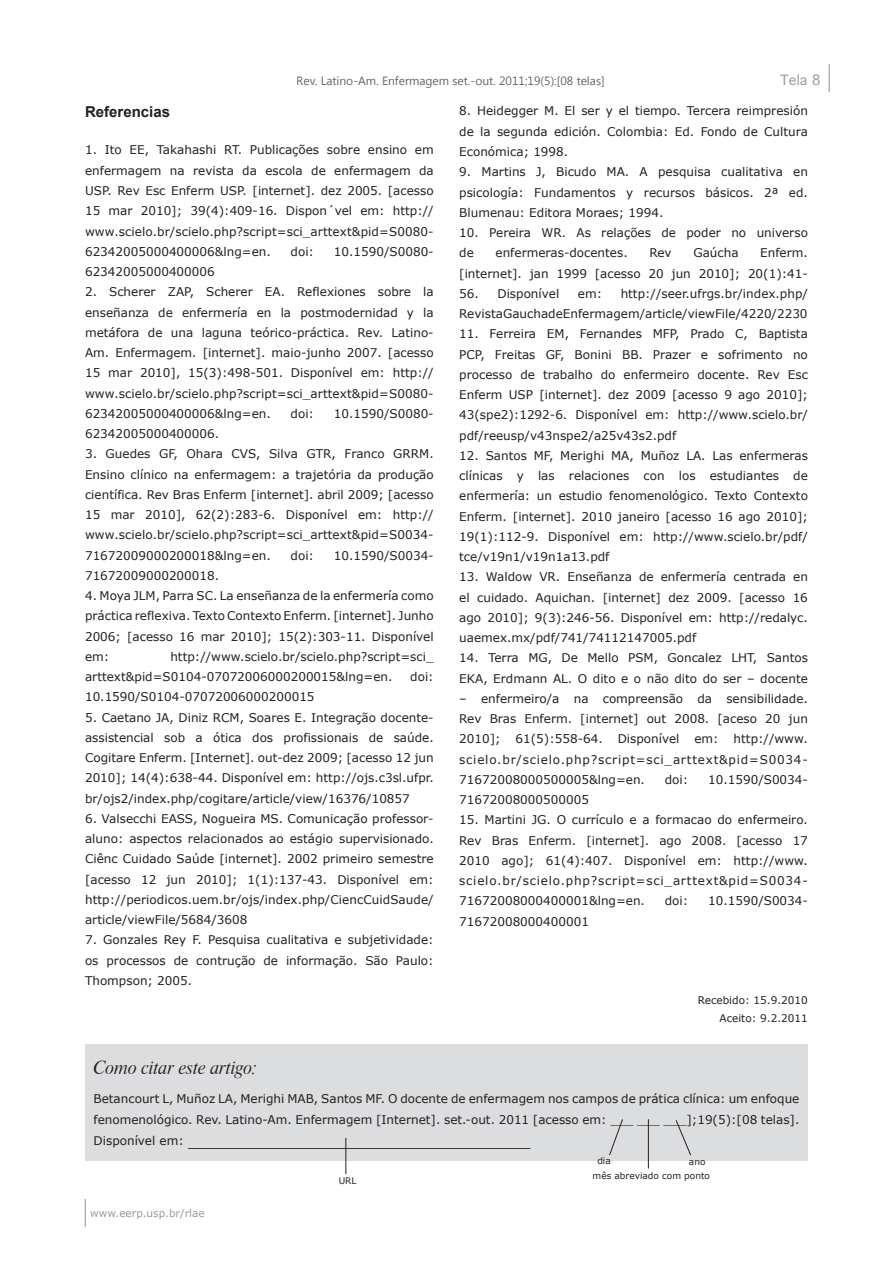
<style>
.page{position:relative;width:893px;height:1263px;background:#fff}
.page>*{position:absolute;margin:0;border:0;box-sizing:border-box;transform-origin:0 0}
.t1{font:18px "Times New Roman";color:#231f20}
.t2{font:18px "Dutch 801 BT Italic Headline";color:#231f20}
._13__Seção{font:700 15px "Arial";color:#231f20}
.t3{font:13.5px "Geneva";color:#6c6d70}
._18__Referências{font:12px/20.2px "Verdana";color:#231f20;text-align:justify}
.t4{font:12px "Segoe UI";color:#231f20}
._21__Recebido_Aceito{font:10.5px "Verdana";color:#231f20}
.t5{font:10.5px "Verdana";color:#6c6d70}
._18__Referências-2{font:9px "Verdana";color:#231f20}
.s1{font-family:"Verdana";font-size:12px}
</style>
<div class="page">
<svg style="left:85px;top:1199px;width:1px;height:28px"></svg>
<svg style="left:829px;top:64px;width:1px;height:28px"></svg>
<div style="left:85px;top:1044px;width:723px;height:117px;background:#dcdddf"></div>
<hr style="left:346px;top:1138px;width:1px;height:36px;background:#231f20">
<svg style="left:609px;top:1119px;width:14px;height:36px"></svg>
<hr style="left:648px;top:1119px;width:1px;height:49px;background:#231f20">
<svg style="left:676px;top:1120px;width:15px;height:35px"></svg>
<p class="t4" style="left:297px;top:73px;width:309px">Rev. Latino-Am. Enfermagem set.-out. 2011;19(5):[08 telas]</p>
<p class="t3" style="left:780px;top:71px;width:42px">Tela 8</p>
<p class="_13__Seção" style="left:85px;top:102px;width:87px">Referencias</p>
<p class="_18__Referências" style="left:85px;top:140px;width:350px">1. Ito EE, Takahashi RT. Publicações sobre ensino em enfermagem na revista da escola de enfermagem da USP. Rev Esc Enferm USP. [internet]. dez 2005. [acesso 15 mar 2010]; 39(4):409-16. Dispon´vel em: http:// www.scielo.br/scielo.php?script=sci_arttext&amp;pid=S0080- 62342005000400006&amp;lng=en.</p>
<p class="_18__Referências" style="left:291px;top:241px;width:25px">doi:</p>
<p class="_18__Referências" style="left:334px;top:241px;width:101px">10.1590/S0080-</p>
<p class="_18__Referências" style="left:85px;top:261px;width:131px">62342005000400006</p>
<p class="_18__Referências" style="left:85px;top:281px;width:350px">2. Scherer ZAP, Scherer EA. Reflexiones sobre la enseñanza de enfermería en la postmodernidad y la metáfora de una laguna teórico-práctica. Rev. Latino-Am. Enfermagem. [internet]. maio-junho 2007. [acesso 15 mar 2010], 15(3):498-501. Disponível em: http:// www.scielo.br/scielo.php?script=sci_arttext&amp;pid=S0080- 62342005000400006&amp;lng=en.</p>
<p class="_18__Referências" style="left:291px;top:403px;width:25px">doi:</p>
<p class="_18__Referências" style="left:334px;top:403px;width:101px">10.1590/S0080-</p>
<p class="_18__Referências" style="left:85px;top:423px;width:136px">62342005000400006.</p>
<p class="_18__Referências" style="left:85px;top:443px;width:350px">3. Guedes GF, Ohara CVS, Silva GTR, Franco GRRM.<br>Ensino clínico na enfermagem: a trajetória da produção científica. Rev Bras Enferm [internet]. abril 2009; [acesso 15 mar 2010], 62(2):283-6. Disponível em: http:// www.scielo.br/scielo.php?script=sci_arttext&amp;pid=S0034- 71672009000200018&amp;lng=en.</p>
<p class="_18__Referências" style="left:291px;top:545px;width:25px">doi:</p>
<p class="_18__Referências" style="left:334px;top:545px;width:101px">10.1590/S0034-</p>
<p class="_18__Referências" style="left:85px;top:565px;width:136px">71672009000200018.</p>
<p class="_18__Referências" style="left:85px;top:585px;width:350px">4. Moya JLM, Parra SC. La enseñanza de la enfermería como práctica reflexiva. Texto Contexto Enferm. [internet]. Junho 2006; [acesso 16 mar 2010]; 15(2):303-11. Disponível em:</p>
<p class="_18__Referências" style="left:85px;top:646px;width:350px;text-indent:85px">http://www.scielo.br/scielo.php?script=sci_ arttext&amp;pid=S0104-07072006000200015&amp;lng=en.</p>
<p class="_18__Referências" style="left:410px;top:666px;width:25px">doi:</p>
<p class="_18__Referências" style="left:85px;top:686px;width:231px">10.1590/S0104-07072006000200015</p>
<p class="_18__Referências" style="left:85px;top:707px;width:350px">5. Caetano JA, Diniz RCM, Soares E. Integração docente&shy;assistencial sob a ótica dos profissionais de saúde.<br>Cogitare Enferm. [Internet]. out-dez 2009; [acesso 12 jun 2010]; 14(4):638-44. Disponível em: http://ojs.c3sl.ufpr. br/ojs2/index.php/cogitare/article/view/16376/10857</p>
<p class="_18__Referências" style="left:85px;top:808px;width:350px">6. Valsecchi EASS, Nogueira MS. Comunicação professor&shy;aluno: aspectos relacionados ao estágio supervisionado.<br>Ciênc Cuidado Saúde [internet]. 2002 primeiro semestre [acesso 12 jun 2010]; 1(1):137-43. Disponível em: http://periodicos.uem.br/ojs/index.php/CiencCuidSaude/ article/viewFile/5684/3608</p>
<p class="_18__Referências" style="left:85px;top:929px;width:350px">7. Gonzales Rey F. Pesquisa cualitativa e subjetividade: os processos de contrução de informação. São Paulo:<br>Thompson; 2005.</p>
<p class="_18__Referências" style="left:459px;top:101px;width:350px">8. Heidegger M. El ser y el tiempo. Tercera reimpresión de la segunda edición. Colombia: Ed. Fondo de Cultura Económica; 1998.</p>
<p class="_18__Referências" style="left:459px;top:161px;width:350px">9. Martins J, Bicudo MA. A pesquisa cualitativa en psicología: Fundamentos y recursos básicos. 2ª ed.<br>Blumenau: Editora Moraes; 1994.</p>
<p class="_18__Referências" style="left:459px;top:222px;width:350px">10. Pereira WR. As relações de poder no universo de</p>
<p class="_18__Referências" style="left:496px;top:242px;width:134px">enfermeras-docentes.</p>
<p class="_18__Referências" style="left:649px;top:242px;width:24px">Rev</p>
<p class="_18__Referências" style="left:693px;top:242px;width:47px">Gaúcha</p>
<p class="_18__Referências" style="left:459px;top:242px;width:350px;text-align:right">Enferm.<br>[internet]. jan 1999 [acesso 20 jun 2010]; 20(1):41-</p>
<p class="_18__Referências" style="left:459px;top:283px;width:102px">56. Disponível</p>
<p class="_18__Referências" style="left:578px;top:283px;width:26px">em:</p>
<p class="_18__Referências" style="left:459px;top:283px;width:350px;text-align:right">http://seer.ufrgs.br/index.php/<br>RevistaGauchadeEnfermagem/article/viewFile/4220/2230</p>
<p class="_18__Referências" style="left:459px;top:323px;width:350px">11. Ferreira EM, Fernandes MFP, Prado C, Baptista PCP, Freitas GF, Bonini BB. Prazer e sofrimento no processo de trabalho do enfermeiro docente. Rev Esc Enferm USP [internet]. dez 2009 [acesso 9 ago 2010]; 43(spe2):1292-6. Disponível em: http://www.scielo.br/ pdf/reeusp/v43nspe2/a25v43s2.pdf</p>
<p class="_18__Referências" style="left:459px;top:445px;width:350px">12. Santos MF, Merighi MA, Muñoz LA. Las enfermeras clínicas y las relaciones con los estudiantes de enfermería: un estudio fenomenológico. Texto Contexto Enferm. [internet]. 2010 janeiro [acesso 16 ago 2010]; 19(1):112-9. Disponível em: http://www.scielo.br/pdf/ tce/v19n1/v19n1a13.pdf</p>
<p class="_18__Referências" style="left:459px;top:566px;width:350px">13. Waldow VR. Enseñanza de enfermería centrada en el cuidado. Aquichan. [internet] dez 2009. [acesso 16 ago 2010]; 9(3):246-56. Disponível em: http://redalyc. uaemex.mx/pdf/741/74112147005.pdf</p>
<p class="_18__Referências" style="left:459px;top:647px;width:350px">14. Terra MG, De Mello PSM, Goncalez LHT, Santos<br>EKA, Erdmann AL. O dito e o não dito do ser – docente</p>
<p class="_18__Referências" style="left:459px;top:688px;width:350px">– enfermeiro/a na compreensão da sensibilidade.<br>Rev Bras Enferm. [internet] out 2008. [aceso 20 jun 2010]; 61(5):558-64. Disponível em: http://www. scielo.br/scielo.php?script=sci_arttext&amp;pid=S0034- 71672008000500005&amp;lng=en.</p>
<p class="_18__Referências" style="left:665px;top:769px;width:25px">doi:</p>
<p class="_18__Referências" style="left:708px;top:769px;width:101px">10.1590/S0034-</p>
<p class="_18__Referências" style="left:459px;top:789px;width:131px">71672008000500005</p>
<p class="_18__Referências" style="left:459px;top:809px;width:350px">15. Martini JG. O currículo e a formacao do enfermeiro.<br>Rev Bras Enferm. [internet]. ago 2008. [acesso 17<br>2010 ago]; 61(4):407. Disponível em: http://www. scielo.br/scielo.php?script=sci_arttext&amp;pid=S0034- 71672008000400001&amp;lng=en.</p>
<p class="_18__Referências" style="left:665px;top:890px;width:25px">doi:</p>
<p class="_18__Referências" style="left:708px;top:890px;width:101px">10.1590/S0034-</p>
<p class="_18__Referências" style="left:459px;top:911px;width:131px">71672008000400001</p>
<p class="_21__Recebido_Aceito" style="left:698px;top:993px;width:112px">Recebido: 15.9.2010</p>
<p class="_21__Recebido_Aceito" style="left:719px;top:1011px;width:90px">Aceito: 9.2.2011</p>
<p class="t2" style="left:94px;top:1056px;width:165px">Como citar este artigo:</p>
<p class="_18__Referências" style="left:94px;top:1088px;width:707px;line-height:21px">Betancourt L, Muñoz LA, Merighi MAB, Santos MF. O docente de enfermagem nos campos de prática clínica: um enfoque fenomenológico. Rev. Latino-Am. Enfermagem [Internet]. set.-out. 2011 [acesso em: ___ ___ ___];19(5):[08 telas].</p>
<p class="t1" style="left:94px;top:1127px;width:438px"><span class="s1">Disponível em:</span> ______________________________________</p>
<p class="t5" style="left:90px;top:1206px;width:116px">www.eerp.usp.br/rlae</p>
<p class="_18__Referências-2" style="left:339px;top:1174px;width:19px">URL</p>
<p class="_18__Referências-2" style="left:597px;top:1155px;width:15px">dia</p>
<p class="_18__Referências-2" style="left:593px;top:1170px;width:119px">mês abreviado com ponto</p>
<p class="_18__Referências-2" style="left:689px;top:1155px;width:18px">ano</p>
</div>
